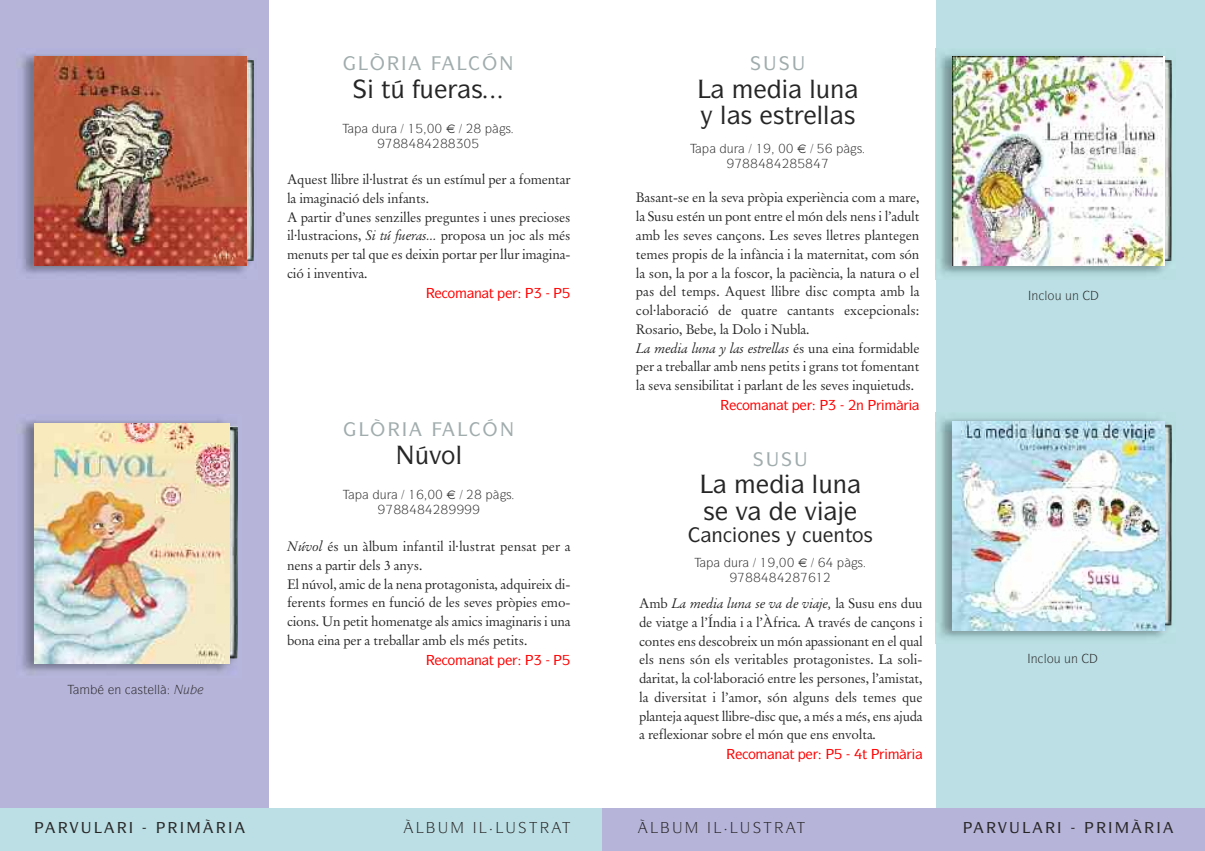
<style>
.page{position:relative;width:1205px;height:851px;background:#fff}
.page>*{position:absolute;margin:0;border:0;box-sizing:border-box;transform-origin:0 0}
.t1{font:500 25px "Itc Symbol";color:#272627}
.t2{font:500 20px "Itc Symbol";color:#272627}
.t3{font:13.75px/18.8px "Garamand Classic";letter-spacing:-.015em;color:#272627}
.t4{font:500 13.75px "Itc Symbol";color:#f00}
.t5{font:12.5px "Itc Symbol";color:#272627}
.s1{font-style:italic}
</style>
<div class="page">
<div style="left:0;top:0;width:269px;height:850px;background:#b6b4d9"></div>
<div style="left:0;top:808px;width:602px;height:42px;background:#bbdfe4"></div>
<div style="left:935px;top:0;width:270px;height:850px;background:#bbdfe4"></div>
<div style="left:602px;top:808px;width:603px;height:42px;background:#b6b4d9"></div>
<img style="left:20px;top:419px;width:217px;height:256px">
<img style="left:229px;top:426px;width:9px;height:232px">
<img style="left:34px;top:423px;width:195px;height:240px">
<img style="left:20px;top:54px;width:231px;height:220px">
<img style="left:246px;top:60px;width:8px;height:201px">
<img style="left:34px;top:57px;width:212px;height:209px">
<img style="left:937px;top:418px;width:235px;height:220px">
<img style="left:1164px;top:424px;width:7px;height:201px">
<img style="left:952px;top:421px;width:212px;height:209px">
<img style="left:937px;top:54px;width:235px;height:220px">
<img style="left:1164px;top:60px;width:7px;height:201px">
<img style="left:952px;top:57px;width:210px;height:209px">
<p class="t5" style="left:114px;top:685px;width:54px">■ ▲▼ ●●→</p>
<p class="t3" style="left:287px;top:171px;width:285px">Aquest llibre il·lustrat és un estímul per a fomentar la imaginació dels infants.<br>A partir d’unes senzilles preguntes i unes precioses il·lustracions, <span class="s1">Si tú fueras...</span> proposa un joc als més menuts per tal que es deixin portar per llur imagina&shy;ció i inventiva.</p>
<p class="t4" style="left:447px;top:288px;width:48px">□ ■▼</p>
<h1 class="t1" style="left:429px;top:445px;width:34px">❖□●</h1>
<p class="t3" style="left:287px;top:538px;width:285px"><span class="s1">Núvol</span> és un àlbum infantil il·lustrat pensat per a nens a partir dels 3 anys.<br>El núvol, amic de la nena protagonista, adquireix di&shy;ferents formes en funció de les seves pròpies emo&shy;cions. Un petit homenatge als amics imaginaris i una bona eina per a treballar amb els més petits.</p>
<p class="t4" style="left:447px;top:654px;width:48px">□ ■▼</p>
<h1 class="t1" style="left:809px;top:79px;width:37px">●◆■</h1>
<h1 class="t1" style="left:720px;top:105px;width:137px">●▲ ▲▼ ●●▲</h1>
<p class="t3" style="left:636px;top:190px;width:285px">Basant-se en la seva pròpia experiència com a mare, la Susu estén un pont entre el món dels nens i l’adult amb les seves cançons. Les seves lletres plantegen temes propis de la infància i la maternitat, com són la son, la por a la foscor, la paciència, la natura o el pas del temps. Aquest llibre disc compta amb la col·laboració de quatre cantants excepcionals:<br>Rosario, Bebe, la Dolo i Nubla.<br><span class="s1">La media luna y las estrellas</span> és una eina formidable per a treballar amb nens petits i grans tot fomentant la seva sensibilitat i parlant de les seves inquietuds.</p>
<p class="t4" style="left:742px;top:400px;width:48px">□ ■▼</p>
<h1 class="t1" style="left:812px;top:475px;width:37px">●◆■</h1>
<h2 class="t2" style="left:711px;top:527px;width:70px">■ □■▲</h2>
<h2 class="t2" style="left:811px;top:527px;width:63px">◆ ■▼□▲</h2>
<p class="t5" style="left:825px;top:558px;width:39px">✔ →▲</p>
<p class="t3" style="left:639px;top:595px;width:285px;text-align:justify">Amb <span class="s1">La media luna se va de viaje,</span> la Susu ens duu de viatge a l’Índia i a l’Àfrica. A través de cançons i contes ens descobreix un món apassionant en el qual els nens són els veritables protagonistes. La soli&shy;daritat, la col·laboració entre les persones, l’amistat, la diversitat i l’amor, són alguns dels temes que planteja aquest llibre-disc que, a més a més, ens ajuda a reflexionar sobre el món que ens envolta.</p>
<p class="t4" style="left:748px;top:749px;width:48px">□ ■▼</p>
<p class="t5" style="left:1031px;top:291px;width:49px">■ ●□◆ ◆■</p>
<p class="t5" style="left:1030px;top:654px;width:49px">■ ●□◆ ◆■</p>
</div>
